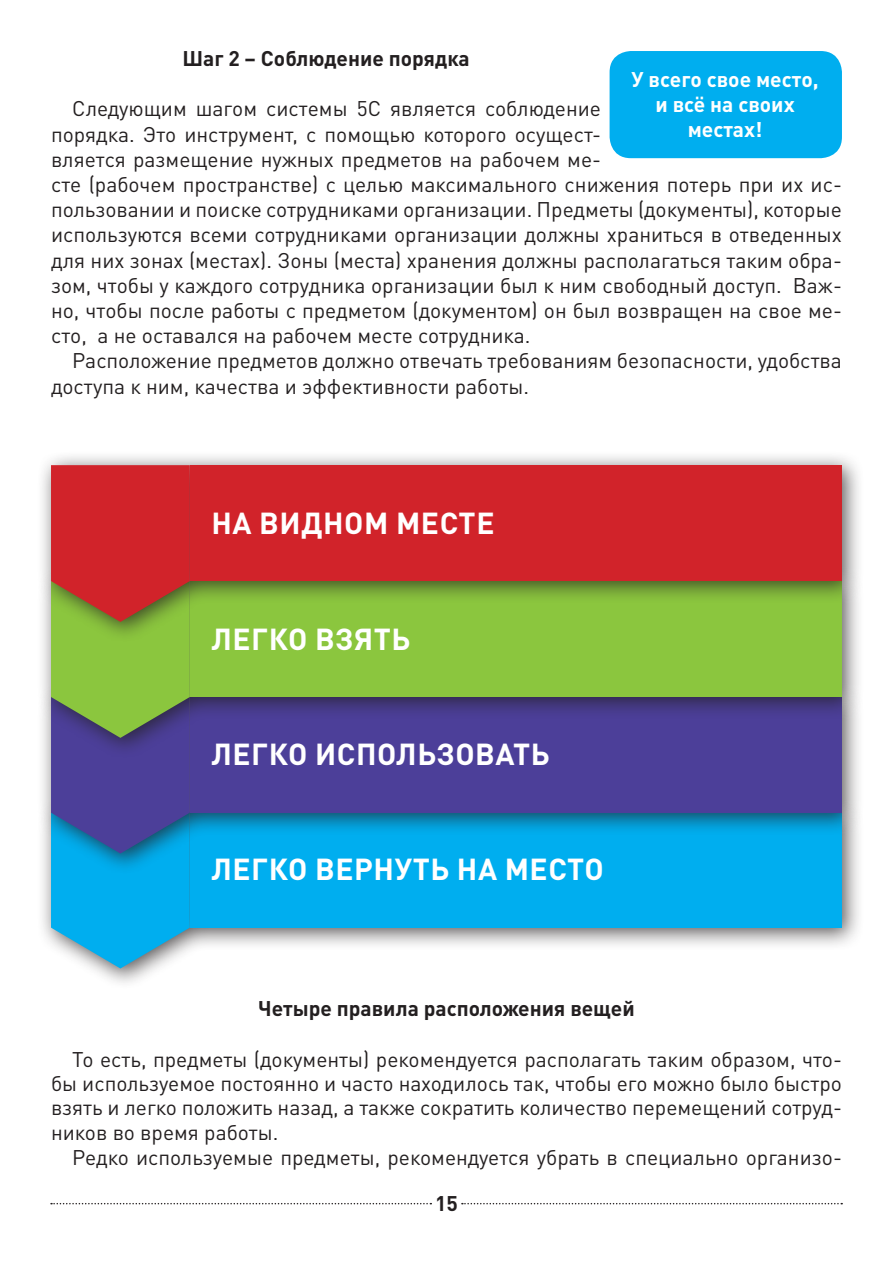
<style>
.page{position:relative;width:893px;height:1263px;background:#fff}
.page>*{position:absolute;margin:0;border:0;box-sizing:border-box;transform-origin:0 0}
.t1{font:700 30px "DIN Pro";letter-spacing:.02em;color:#fff}
.t2{font:21px/25.2px "DIN Pro";color:#231f20}
.t3{font:700 21px "DIN Pro";color:#231f20}
.t4{font:700 21px/25.2px "DIN Pro";color:#fff;text-align:center}
</style>
<div class="page">
<svg style="left:51px;top:1203px;width:380px;height:1px"></svg>
<svg style="left:462px;top:1203px;width:380px;height:1px"></svg>
<div style="left:610px;top:51px;width:232px;height:107px;background:#00aeef;border-radius:21px"></div>
<div style="left:37px;top:797px;width:827px;height:193px;background:#231f20;opacity:.75"></div>
<div style="left:190px;top:812px;width:651px;height:116px;background:#00aeef"></div>
<div style="left:37px;top:682px;width:827px;height:193px;background:#231f20;opacity:.75"></div>
<div style="left:190px;top:697px;width:651px;height:116px;background:#4c3f99"></div>
<div style="left:37px;top:567px;width:827px;height:192px;background:#231f20;opacity:.75"></div>
<div style="left:190px;top:581px;width:651px;height:116px;background:#8bc63e"></div>
<div style="left:37px;top:451px;width:827px;height:192px;background:#231f20;opacity:.75"></div>
<svg style="left:51px;top:465px;width:139px;height:503px;background:#717278"></svg>
<div style="left:190px;top:465px;width:651px;height:116px;background:#d1232a"></div>
<p class="t3" style="left:182px;top:41px;width:289px">Шаг 2 – Соблюдение порядка</p>
<p class="t2" style="left:51px;top:94px;width:792px;text-indent:21px">Следующим шагом системы 5С является соблюдение<br>порядка. Это инструмент, с помощью которого осущест-<br>вляется размещение нужных предметов на рабочем ме-<br>сте (рабочем пространстве) с целью максимального снижения потерь при их ис&shy;пользовании и поиске сотрудниками организации. Предметы (документы), которые используются всеми сотрудниками организации должны храниться в отведенных для них зонах (местах). Зоны (места) хранения должны располагаться таким обра&shy;зом, чтобы у каждого сотрудника организации был к ним свободный доступ. Важ&shy;но, чтобы после работы с предметом (документом) он был возвращен на свое ме&shy;сто, а не оставался на рабочем месте сотрудника.</p>
<p class="t2" style="left:51px;top:346px;width:792px;text-indent:21px">Расположение предметов должно отвечать требованиям безопасности, удобства доступа к ним, качества и эффективности работы.</p>
<p class="t4" style="left:632px;top:64px;width:189px">У всего свое место, и всё на своих местах!</p>
<h1 class="t1" style="left:211px;top:498px;width:285px">НА ВИДНОМ МЕСТЕ</h1>
<h1 class="t1" style="left:211px;top:614px;width:201px">ЛЕГКО ВЗЯТЬ</h1>
<h1 class="t1" style="left:211px;top:729px;width:340px">ЛЕГКО ИСПОЛЬЗОВАТЬ</h1>
<h1 class="t1" style="left:211px;top:844px;width:394px">ЛЕГКО ВЕРНУТЬ НА МЕСТО</h1>
<p class="t3" style="left:258px;top:991px;width:378px">Четыре правила расположения вещей</p>
<p class="t2" style="left:51px;top:1045px;width:792px;line-height:24.5px;text-align:justify;text-indent:21px">То есть, предметы (документы) рекомендуется располагать таким образом, что&shy;бы используемое постоянно и часто находилось так, чтобы его можно было быстро взять и легко положить назад, а также сократить количество перемещений сотруд&shy;ников во время работы.</p>
<p class="t2" style="left:72px;top:1143px;width:771px">Редко используемые предметы, рекомендуется убрать в специально организо-</p>
<p class="t3" style="left:435px;top:1186px;width:24px">15</p>
</div>
